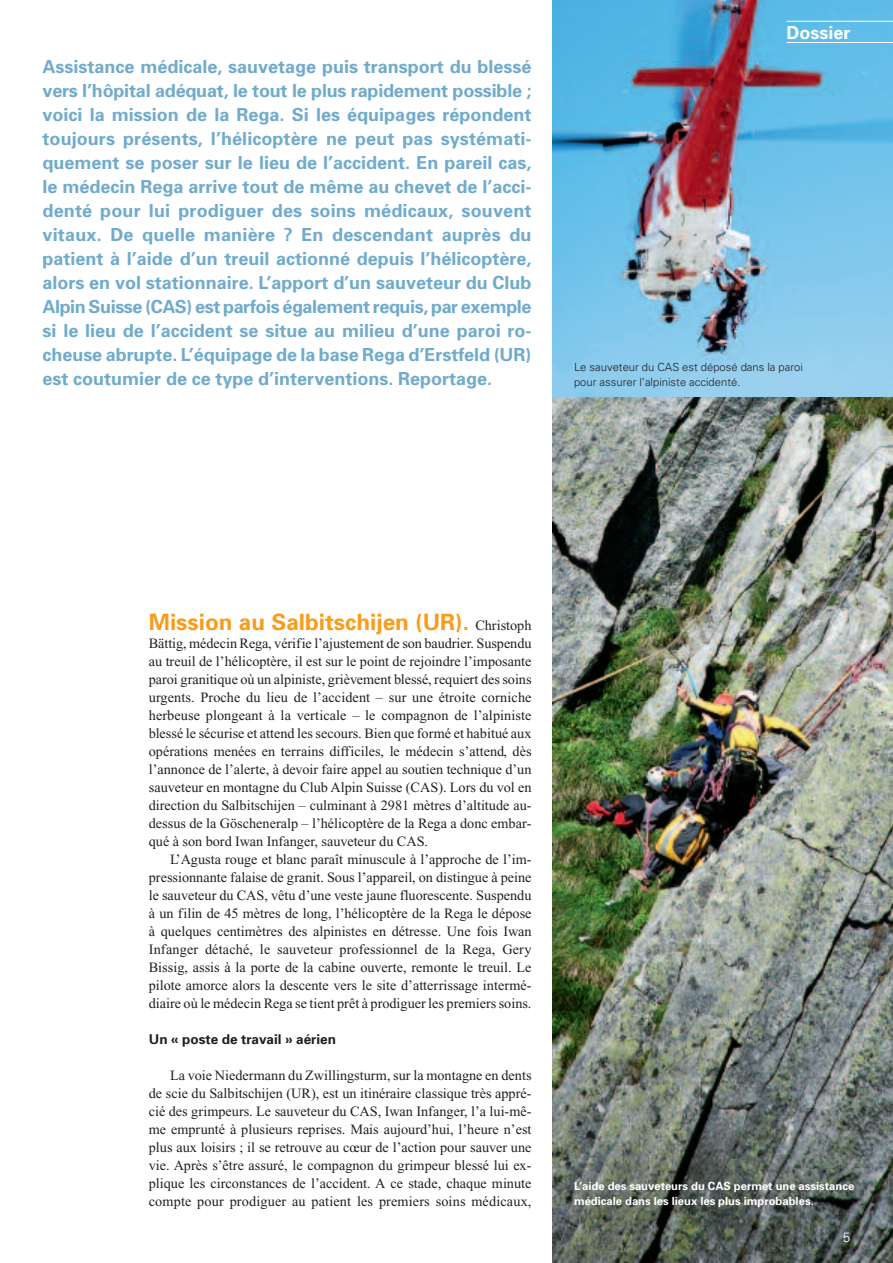
<style>
.page{position:relative;width:893px;height:1263px;background:#fff}
.page>*{position:absolute;margin:0;border:0;box-sizing:border-box;transform-origin:0 0}
.t1{font:700 22.5px "Univers";color:#f89c1c}
.t2{font:700 18px/24px "Univers";color:#71abcc;text-align:justify}
.t3{font:700 18px "Univers";color:#fff}
.t4{font:14.25px/18px "Times New Roman";color:#231f20;text-align:justify}
.t5{font:700 13.5px "Univers";color:#231f20}
.t6{font:300 13.5px "Univers";color:#fff}
.t7{font:700 11.25px/15px "Univers";color:#fff}
.t8{font:300 11.25px/15px "Univers";color:#231f20}
.s1{font-family:"Times New Roman";font-weight:400;font-size:14.25px;color:#231f20}
</style>
<div class="page">
<img style="left:553px;top:0;width:340px;height:1263px">
<hr style="left:787px;top:21px;width:106px;height:1px;background:#fff">
<hr style="left:787px;top:42px;width:106px;height:1px;background:#fff">
<p class="t2" style="left:43px;top:56px;width:491px">Assistance médicale, sauvetage puis transport du blessé vers l’hôpital adéquat, le tout le plus rapidement possible ; voici la mission de la Rega. Si les équipages répondent toujours présents, l’hélicoptère ne peut pas systémati&shy;quement se poser sur le lieu de l’accident. En pareil cas, le médecin Rega arrive tout de même au chevet de l’acci&shy;denté pour lui prodiguer des soins médicaux, souvent vitaux. De quelle manière ? En descendant auprès du patient à l’aide d’un treuil actionné depuis l’hélicoptère, alors en vol stationnaire. L’apport d’un sauveteur du Club Alpin Suisse (CAS) est parfois également requis, par exemple si le lieu de l’accident se situe au milieu d’une paroi ro&shy;cheuse abrupte. L’équipage de la base Rega d’Erstfeld (UR) est coutumier de ce type d’interventions. Reportage.</p>
<p class="t3" style="left:786px;top:26px;width:66px">Dossier</p>
<p class="t8" style="left:574px;top:361px;width:230px">Le sauveteur du CAS est déposé dans la paroi pour assurer l’alpiniste accidenté.</p>
<h1 class="t1" style="left:149px;top:614px;width:384px">Mission au Salbitschijen (UR). <span class="s1">Christoph</span></h1>
<p class="t4" style="left:149px;top:636px;width:384px">Bättig, médecin Rega, vérifie l’ajustement de son baudrier. Suspendu au treuil de l’hélicoptère, il est sur le point de rejoindre l’imposante paroi granitique où un alpiniste, grièvement blessé, requiert des soins urgents. Proche du lieu de l’accident – sur une étroite corniche herbeuse plongeant à la verticale – le compagnon de l’alpiniste blessé le sécurise et attend les secours. Bien que formé et habitué aux opérations menées en terrains difficiles, le médecin s’attend, dès l’annonce de l’alerte, à devoir faire appel au soutien technique d’un sauveteur en montagne du Club Alpin Suisse (CAS). Lors du vol en direction du Salbitschijen – culminant à 2981 mètres d’altitude au&shy;dessus de la Göscheneralp – l’hélicoptère de la Rega a donc embar&shy;qué à son bord Iwan Infanger, sauveteur du CAS.</p>
<p class="t4" style="left:149px;top:852px;width:384px;text-indent:21px">L’Agusta rouge et blanc paraît minuscule à l’approche de l’im&shy;pressionnante falaise de granit. Sous l’appareil, on distingue à peine le sauveteur du CAS, vêtu d’une veste jaune fluorescente. Suspendu à un filin de 45 mètres de long, l’hélicoptère de la Rega le dépose à quelques centimètres des alpinistes en détresse. Une fois Iwan Infanger détaché, le sauveteur professionnel de la Rega, Gery Bissig, assis à la porte de la cabine ouverte, remonte le treuil. Le pilote amorce alors la descente vers le site d’atterrissage intermé&shy;diaire où le médecin Rega se tient prêt à prodiguer les premiers soins.</p>
<p class="t5" style="left:149px;top:1034px;width:189px">Un « poste de travail » aérien</p>
<p class="t4" style="left:149px;top:1068px;width:384px;text-indent:21px">La voie Niedermann du Zwillingsturm, sur la montagne en dents de scie du Salbitschijen (UR), est un itinéraire classique très appré&shy;cié des grimpeurs. Le sauveteur du CAS, Iwan Infanger, l’a lui-mê&shy;me emprunté à plusieurs reprises. Mais aujourd’hui, l’heure n’est plus aux loisirs ; il se retrouve au cœur de l’action pour sauver une vie. Après s’être assuré, le compagnon du grimpeur blessé lui ex&shy;plique les circonstances de l’accident. A ce stade, chaque minute compte pour prodiguer au patient les premiers soins médicaux,</p>
<p class="t7" style="left:574px;top:1180px;width:282px">L’aide des sauveteurs du CAS permet une assistance médicale dans les lieux les plus improbables.</p>
<p class="t6" style="left:843px;top:1232px;width:9px">5</p>
</div>
